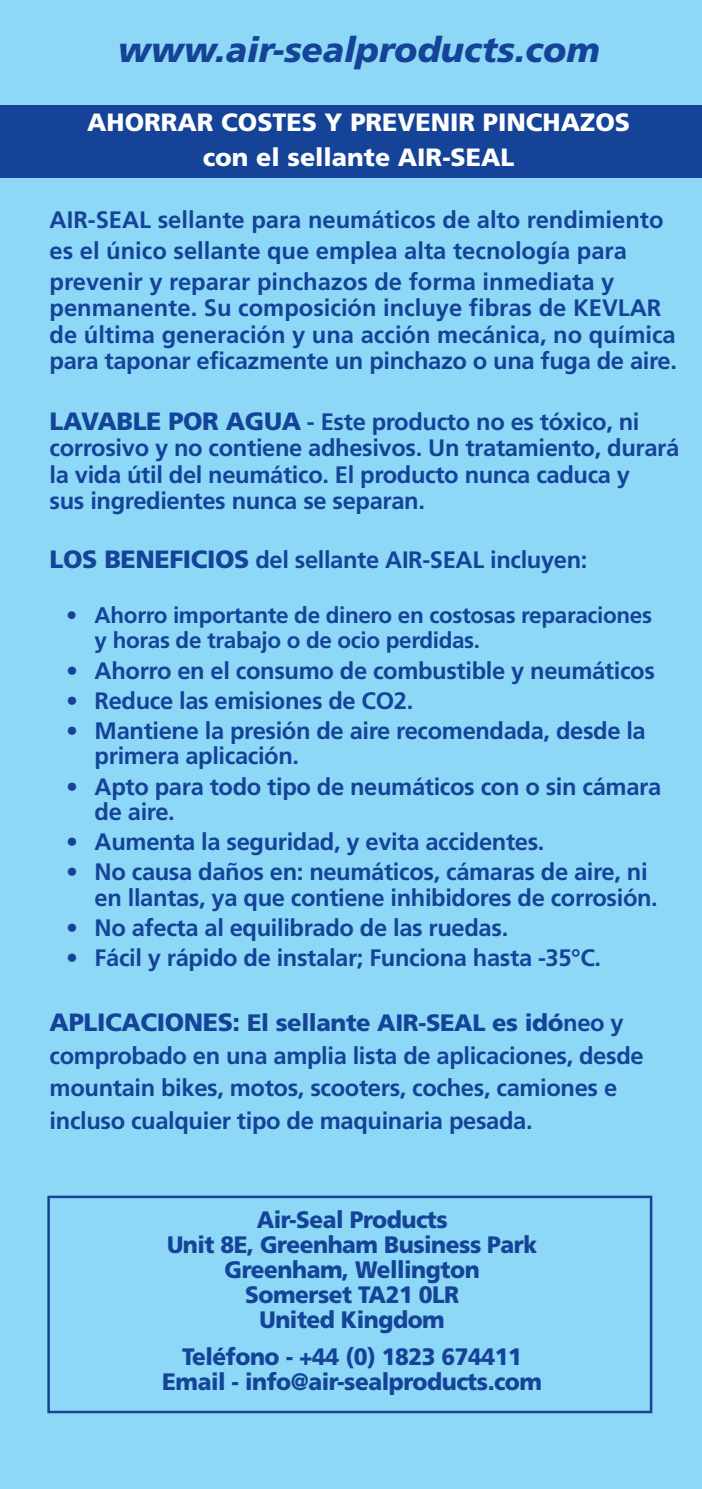
<style>
.page{position:relative;width:702px;height:1489px;background:#fff}
.page>*{position:absolute;margin:0;border:0;box-sizing:border-box;transform-origin:0 0}
.t1{font:italic 900 35px "Frutiger";color:#154398}
.t2{font:900 25px/35px "Frutiger";color:#fff;text-align:center}
.t3{font:700 23.75px/26.2px "Frutiger";letter-spacing:-.015em;color:#154398}
.t4{font:900 23.75px/25px "Frutiger";letter-spacing:-.02em;color:#154398;text-align:center;scale:.95 1}
.t5{font:700 22.5px/25.2px "Frutiger";letter-spacing:-.015em;color:#154398}
.s1{font-weight:900;font-size:25px}
.s2{font-weight:900}
</style>
<div class="page">
<div style="left:0;top:0;width:702px;height:1488px;background:#8dd7f7"></div>
<div style="left:0;top:105px;width:702px;height:73px;background:#154398"></div>
<div style="left:47px;top:1195px;width:605px;height:218px;border:2px solid #154398"></div>
<h1 class="t1" style="left:118px;top:35px;width:483px">www.air-sealproducts.com</h1>
<p class="t2" style="left:87px;top:107px;width:544px">AHORRAR COSTES Y PREVENIR PINCHAZOS con el sellante AIR-SEAL</p>
<p class="t3" style="left:50px;top:205px;width:615px;line-height:31.2px">AIR-SEAL sellante para neumáticos de alto rendimiento es el único sellante que emplea alta tecnología para prevenir y reparar pinchazos de forma inmediata y</p>
<p class="t3" style="left:50px;top:297px;width:628px">penmanente. Su composición incluye fibras de KEVLAR de última generación y una acción mecánica, no química para taponar eficazmente un pinchazo o una fuga de aire.</p>
<p class="t3" style="left:50px;top:410px;width:631px"><span class="s1">LAVABLE POR AGUA</span> - Este producto no es tóxico, ni corrosivo y no contiene adhesivos. Un tratamiento, durará la vida útil del neumático. El producto nunca caduca y<br>sus ingredientes nunca se separan.</p>
<p class="t3" style="left:50px;top:548px;width:539px"><span class="s1">LOS BENEFICIOS</span> del sellante AIR-SEAL incluyen:</p>
<p class="t5" style="left:95px;top:604px;width:559px;text-indent:-28px">• Ahorro importante de dinero en costosas reparaciones y horas de trabajo o de ocio perdidas.</p>
<p class="t3" style="left:66px;top:659px;width:590px">• Ahorro en el consumo de combustible y neumáticos</p>
<p class="t3" style="left:66px;top:689px;width:348px">• Reduce las emisiones de CO2.</p>
<p class="t3" style="left:95px;top:720px;width:552px;line-height:25.2px;text-indent:-28px">• Mantiene la presión de aire recomendada, desde la primera aplicación.</p>
<p class="t3" style="left:95px;top:775px;width:568px;line-height:25.2px;text-indent:-28px">• Apto para todo tipo de neumáticos con o sin cámara de aire.</p>
<p class="t3" style="left:66px;top:830px;width:480px">• Aumenta la seguridad, y evita accidentes.</p>
<p class="t3" style="left:95px;top:861px;width:564px;line-height:25.2px;text-indent:-28px">• No causa daños en: neumáticos, cámaras de aire, ni en llantas, ya que contiene inhibidores de corrosión.</p>
<p class="t3" style="left:66px;top:916px;width:443px">• No afecta al equilibrado de las ruedas.</p>
<p class="t3" style="left:66px;top:946px;width:536px">• Fácil y rápido de instalar; Funciona hasta -35°C.</p>
<p class="t3" style="left:50px;top:1008px;width:595px;line-height:32.5px"><span class="s1">APLICACIONES:</span> <span class="s2">El sellante AIR-SEAL es idó</span>neo y comprobado en una amplia lista de aplicaciones, desde mountain bikes, motos, scooters, coches, camiones e incluso cualquier tipo de maquinaria pesada.</p>
<p class="t4" style="left:167px;top:1208px;width:391px">Air-Seal Products<br>Unit 8E, Greenham Business Park<br>Greenham, Wellington<br>Somerset TA21 0LR<br>United Kingdom</p>
<p class="t4" style="left:162px;top:1346px;width:401px">Teléfono - +44 (0) 1823 674411<br>Email - info@air-sealproducts.com</p>
</div>
